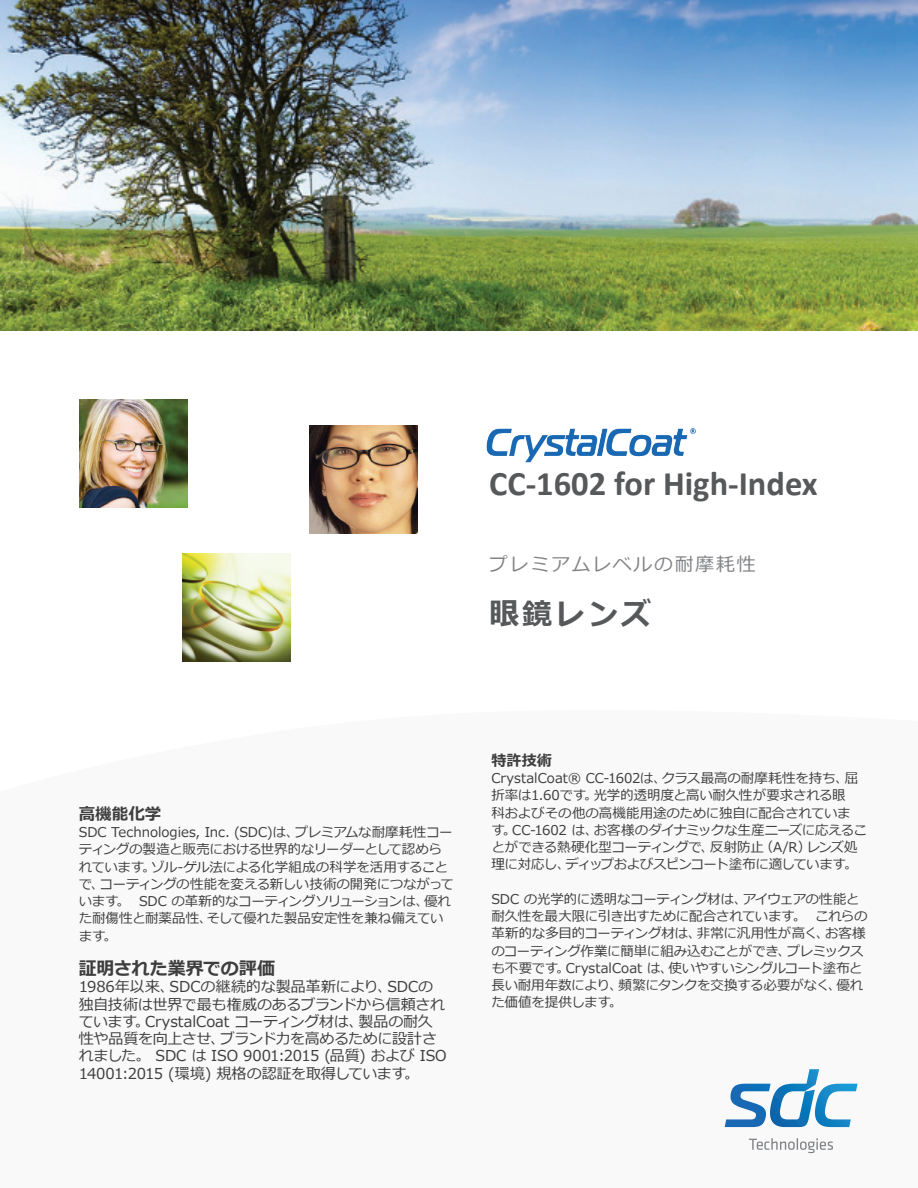
<style>
.page{position:relative;width:918px;height:1188px;background:#fff}
.page>*{position:absolute;margin:0;border:0;box-sizing:border-box;transform-origin:0 0}
.t1{font:700 34.5px "Calibri";color:#57585a}
.t2{font:700 30px "Meiryo";letter-spacing:.1em;color:#57585a}
.t3{font:18.75px "Meiryo";letter-spacing:.1em;color:#808285}
.t4{font:700 18px "Meiryo";letter-spacing:-.015em;color:#3e3e3f}
.t5{font:700 16.5px "Meiryo";color:#3e3e3f}
.t6{font:15px/17.2px "Meiryo";letter-spacing:-.015em;color:#3e3e3f}
.t7{font:700 15px "Meiryo";color:#3e3e3f}
.t8{font:13.5px/17.2px "Meiryo";letter-spacing:-.02em;color:#3e3e3f}
</style>
<div class="page">
<img style="left:182px;top:554px;width:108px;height:108px">
<img style="left:0;top:0;width:918px;height:330px">
<img style="left:80px;top:400px;width:108px;height:108px">
<img style="left:310px;top:426px;width:108px;height:108px">
<svg style="left:749px;top:1138px;width:84px;height:15px"></svg>
<svg style="left:725px;top:1069px;width:133px;height:58px"></svg>
<img style="left:487px;top:429px;width:209px;height:34px">
<p class="t1" style="left:489px;top:459px;width:330px">CC-1602 for High-Index</p>
<p class="t3" style="left:489px;top:552px;width:268px">プレミアムレベルの耐摩耗性</p>
<p class="t2" style="left:489px;top:593px;width:163px">眼鏡レンズ</p>
<p class="t5" style="left:79px;top:802px;width:84px">高機能化学</p>
<p class="t8" style="left:79px;top:824px;width:377px">SDC Technologies, Inc. (SDC)は、プレミアムな耐摩耗性コーティングの製造と販売における世界的なリーダーとして認められています。ゾル-ゲル法による化学組成の科学を活用することで、コーティングの性能を変える新しい技術の開発につながっています。 SDC の革新的なコーティングソリューションは、優れた耐傷性と耐薬品性、そして優れた製品安定性を兼ね備えています。</p>
<p class="t4" style="left:79px;top:956px;width:198px">証明された業界での評価</p>
<p class="t6" style="left:79px;top:979px;width:369px">1986年以来、SDCの継続的な製品革新により、SDCの独自技術は世界で最も権威のあるブランドから信頼されています。CrystalCoat コーティング材は、製品の耐久性や品質を向上させ、ブランド力を高めるために設計されました。 SDC は ISO 9001:2015 (品質) および ISO<br>14001:2015 (環境) 規格の認証を取得しています。</p>
<p class="t7" style="left:491px;top:750px;width:62px">特許技術</p>
<p class="t8" style="left:491px;top:770px;width:377px">CrystalCoat® CC-1602は、クラス最高の耐摩耗性を持ち、屈折率は1.60です。光学的透明度と高い耐久性が要求される眼<br>科およびその他の高機能用途のために独自に配合されています。CC-1602 は、お客様のダイナミックな生産ニーズに応えることができる熱硬化型コーティングで、反射防止（A/R）レンズ処理に対応し、ディップおよびスピンコート塗布に適しています。</p>
<p class="t8" style="left:491px;top:891px;width:378px">SDC の光学的に透明なコーティング材は、アイウェアの性能と耐久性を最大限に引き出すために配合されています。 これらの革新的な多目的コーティング材は、非常に汎用性が高く、お客様のコーティング作業に簡単に組み込むことができ、プレミックスも不要です。CrystalCoat は、使いやすいシングルコート塗布と長い耐用年数により、頻繁にタンクを交換する必要がなく、優れた価値を提供します。</p>
</div>
